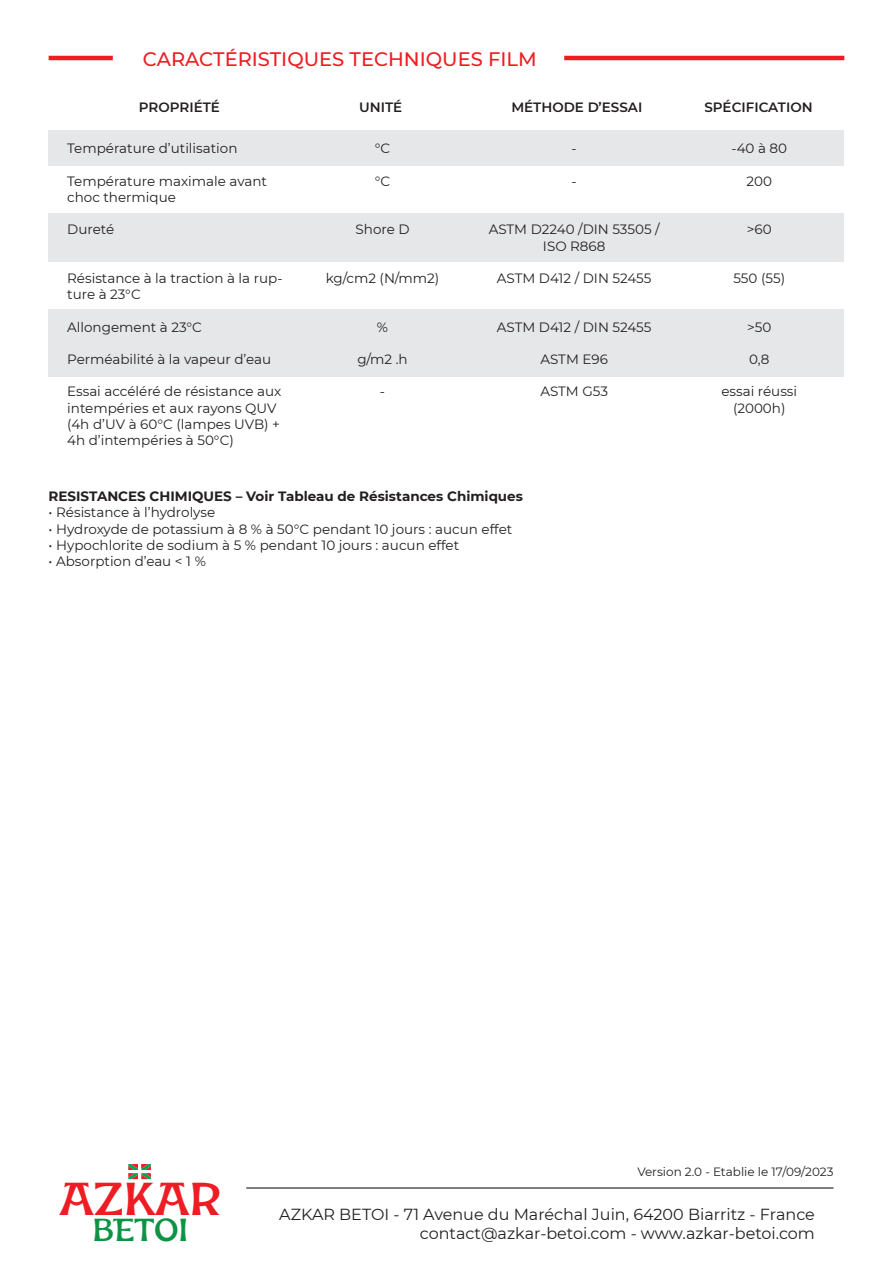
<style>
.page{position:relative;width:893px;height:1263px;background:#fff}
.page>*{position:absolute;margin:0;border:0;box-sizing:border-box;transform-origin:0 0}
.t1{font:43.05px "Karatext";color:#ee1d23}
.t2{font:29.7px "Karatext";color:#0d9344}
.t3{font:500 19.5px "Montserrat";color:#ee1d23}
.t4{font:16.05px/19.2px "Montserrat";color:#231f20;text-align:right}
.t5{font:13.5px/16.2px "Montserrat";color:#231f20}
.t6{font:700 13.5px "Montserrat";color:#231f20}
.t7{font:600 13.5px "Montserrat";color:#231f20}
.t8{font:12px "Montserrat";color:#231f20}
</style>
<div class="page">
<div style="left:49px;top:130px;width:795px;height:36px;background:#e6e7e9"></div>
<div style="left:49px;top:214px;width:795px;height:48px;background:#e6e7e9"></div>
<div style="left:49px;top:309px;width:795px;height:67px;background:#e6e7e9"></div>
<hr style="left:49px;top:56px;width:64px;height:4px;background:#ee1d23">
<hr style="left:564px;top:56px;width:280px;height:4px;background:#ee1d23">
<svg style="left:128px;top:1164px;width:23px;height:15px"></svg>
<hr style="left:246px;top:1187px;width:587px;height:2px;background:#3e3e3f">
<h3 class="t3" style="left:143px;top:45px;width:395px">CARACTÉRISTIQUES TECHNIQUES FILM</h3>
<p class="t7" style="left:139px;top:97px;width:82px">PROPRIÉTÉ</p>
<p class="t7" style="left:359px;top:97px;width:45px">UNITÉ</p>
<p class="t7" style="left:511px;top:97px;width:132px">MÉTHODE D’ESSAI</p>
<p class="t7" style="left:704px;top:98px;width:110px">SPÉCIFICATION</p>
<p class="t5" style="left:67px;top:140px;width:172px">Température d’utilisation</p>
<p class="t5" style="left:67px;top:172px;width:201px">Température maximale avant choc thermique</p>
<p class="t5" style="left:67px;top:221px;width:49px">Dureté</p>
<p class="t5" style="left:67px;top:269px;width:217px">Résistance à la traction à la rup&shy;ture à 23°C</p>
<p class="t5" style="left:67px;top:318px;width:136px">Allongement à 23°C</p>
<p class="t5" style="left:67px;top:350px;width:205px">Perméabilité à la vapeur d’eau</p>
<p class="t5" style="left:67px;top:383px;width:216px">Essai accéléré de résistance aux intempéries et aux rayons QUV (4h d’UV à 60°C (lampes UVB) +<br>4h d’intempéries à 50°C)</p>
<p class="t5" style="left:731px;top:140px;width:57px">-40 à 80</p>
<p class="t5" style="left:746px;top:172px;width:27px">200</p>
<p class="t5" style="left:747px;top:221px;width:26px">&gt;60</p>
<p class="t5" style="left:733px;top:269px;width:53px">550 (55)</p>
<p class="t5" style="left:747px;top:318px;width:26px">&gt;50</p>
<p class="t5" style="left:749px;top:350px;width:22px">0,8</p>
<p class="t5" style="left:721px;top:383px;width:77px;text-align:center">essai réussi (2000h)</p>
<p class="t5" style="left:375px;top:140px;width:17px">°C</p>
<p class="t5" style="left:375px;top:172px;width:17px">°C</p>
<p class="t5" style="left:356px;top:221px;width:56px">Shore D</p>
<p class="t5" style="left:326px;top:269px;width:115px">kg/cm2 (N/mm2)</p>
<p class="t5" style="left:377px;top:318px;width:13px">%</p>
<p class="t5" style="left:357px;top:350px;width:52px">g/m2 .h</p>
<p class="t5" style="left:380px;top:383px;width:7px">-</p>
<p class="t5" style="left:572px;top:140px;width:7px">-</p>
<p class="t5" style="left:572px;top:172px;width:7px">-</p>
<p class="t5" style="left:489px;top:221px;width:173px;text-align:center">ASTM D2240 /DIN 53505 /<br>ISO R868</p>
<p class="t5" style="left:497px;top:269px;width:156px">ASTM D412 / DIN 52455</p>
<p class="t5" style="left:497px;top:318px;width:156px">ASTM D412 / DIN 52455</p>
<p class="t5" style="left:540px;top:350px;width:69px">ASTM E96</p>
<p class="t5" style="left:540px;top:383px;width:69px">ASTM G53</p>
<p class="t6" style="left:49px;top:487px;width:476px">RESISTANCES CHIMIQUES – Voir Tableau de Résistances Chimiques</p>
<p class="t5" style="left:49px;top:504px;width:168px">• Résistance à l’hydrolyse</p>
<p class="t5" style="left:49px;top:520px;width:465px">• Hydroxyde de potassium à 8 % à 50°C pendant 10 jours : aucun effet</p>
<p class="t5" style="left:49px;top:536px;width:412px">• Hypochlorite de sodium à 5 % pendant 10 jours : aucun effet</p>
<p class="t5" style="left:49px;top:553px;width:159px">• Absorption d’eau &lt; 1 %</p>
<p class="t8" style="left:637px;top:1163px;width:198px">Version 2.0 - Etablie le 17/09/2023</p>
<h1 class="t1" style="left:60px;top:1169px;width:163px">AZKAR</h1>
<h2 class="t2" style="left:92px;top:1209px;width:98px">BETOI</h2>
<p class="t4" style="left:279px;top:1204px;width:537px">AZKAR BETOI - 71 Avenue du Maréchal Juin, 64200 Biarritz - France contact@azkar-betoi.com - www.azkar-betoi.com</p>
</div>
